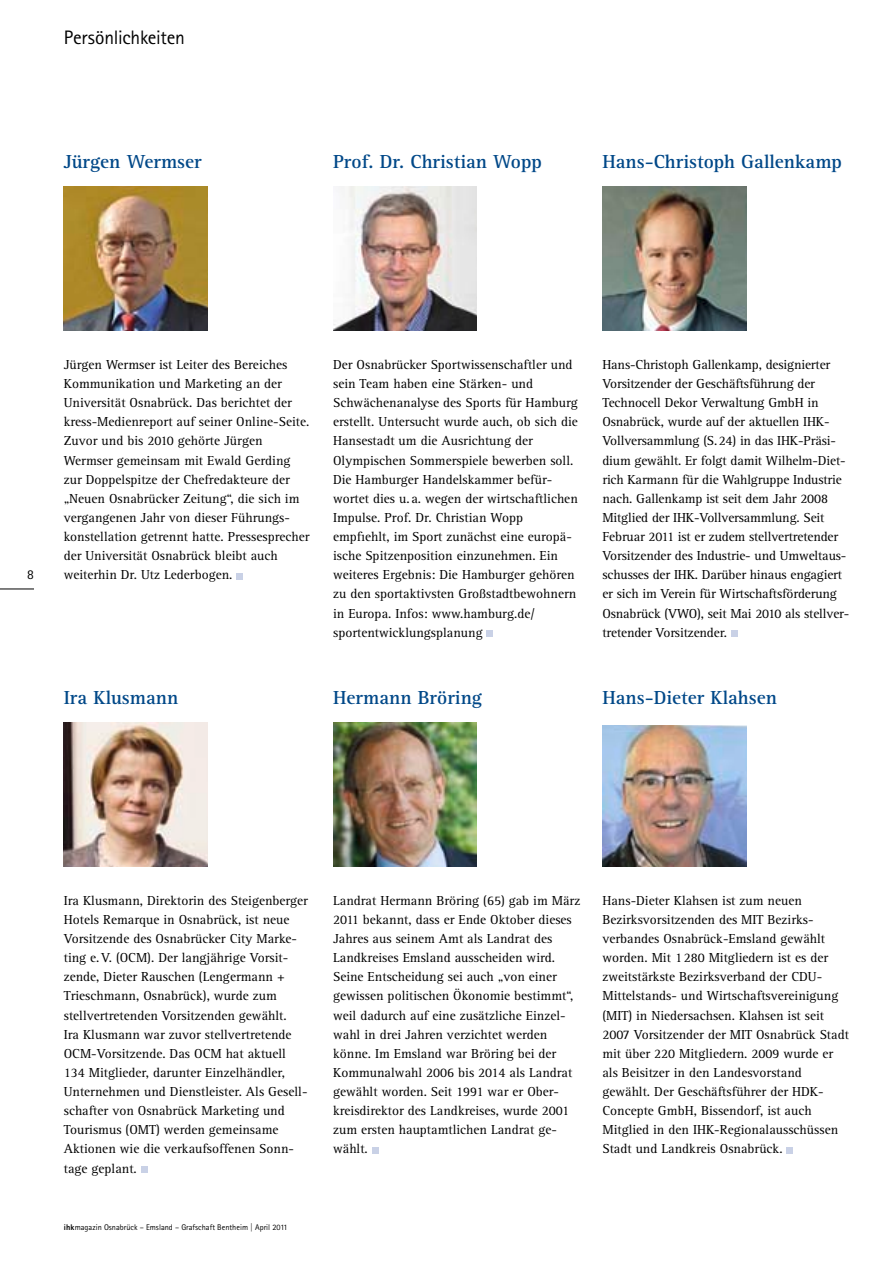
<style>
.page{position:relative;width:893px;height:1263px;background:#fff}
.page>*{position:absolute;margin:0;border:0;box-sizing:border-box;transform-origin:0 0}
.t1{font:700 19.5px "Rotis Serif Std";color:#004888}
.t2{font:19.5px "Rotis Sans Serif Std";letter-spacing:-.015em;color:#000}
.t3{font:13.5px/19.2px "Rotis Serif Std";color:#000}
.t4{font:13.5px "Rotis Sans Serif Std";color:#000}
.t5{font:8.25px "Rotis Sans Serif Std";color:#000}
.s1{font-weight:800}
</style>
<div class="page">
<hr style="left:0;top:589px;width:34px;height:1px;background:#000">
<svg style="left:787px;top:1147px;width:6px;height:6px"></svg>
<img style="left:333px;top:722px;width:144px;height:144px">
<img style="left:602px;top:725px;width:144px;height:141px">
<svg style="left:372px;top:1147px;width:6px;height:6px"></svg>
<svg style="left:141px;top:1166px;width:6px;height:6px"></svg>
<img style="left:64px;top:722px;width:144px;height:144px">
<img style="left:602px;top:187px;width:144px;height:144px">
<div style="left:731px;top:630px;width:6px;height:7px;background:#c9d1e6"></div>
<div style="left:487px;top:630px;width:6px;height:7px;background:#c9d1e6"></div>
<div style="left:236px;top:573px;width:7px;height:6px;background:#c9d1e6"></div>
<img style="left:64px;top:187px;width:144px;height:144px">
<img style="left:333px;top:187px;width:144px;height:144px">
<p class="t2" style="left:64px;top:25px;width:123px">Persönlichkeiten</p>
<p class="t1" style="left:64px;top:150px;width:140px">Jürgen Wermser</p>
<p class="t1" style="left:333px;top:150px;width:210px">Prof. Dr. Christian Wopp</p>
<p class="t1" style="left:602px;top:150px;width:241px">Hans-Christoph Gallenkamp</p>
<p class="t4" style="left:27px;top:567px;width:8px">8</p>
<p class="t3" style="left:64px;top:355px;width:247px">Jürgen Wermser ist Leiter des Bereiches Kommunikation und Marketing an der Universität Osnabrück. Das berichtet der kress-Medienreport auf seiner Online-Seite.<br>Zuvor und bis 2010 gehörte Jürgen Wermser gemeinsam mit Ewald Gerding zur Doppelspitze der Chefredakteure der „Neuen Osnabrücker Zeitung“, die sich im vergangenen Jahr von dieser Führungs&shy;konstellation getrennt hatte. Pressesprecher der Universität Osnabrück bleibt auch weiterhin Dr. Utz Lederbogen.</p>
<p class="t1" style="left:64px;top:686px;width:116px">Ira Klusmann</p>
<p class="t3" style="left:333px;top:355px;width:246px">Der Osnabrücker Sportwissenschaftler und sein Team haben eine Stärken- und Schwächenanalyse des Sports für Hamburg erstellt. Untersucht wurde auch, ob sich die Hansestadt um die Ausrichtung der Olympischen Sommerspiele bewerben soll.<br>Die Hamburger Handelskammer befür&shy;wortet dies u. a. wegen der wirtschaftlichen Impulse. Prof. Dr. Christian Wopp empfiehlt, im Sport zunächst eine europä&shy;ische Spitzenposition einzunehmen. Ein weiteres Ergebnis: Die Hamburger gehören zu den sportaktivsten Großstadtbewohnern in Europa. Infos: www.hamburg.de/ sportentwicklungsplanung</p>
<p class="t1" style="left:333px;top:686px;width:150px">Hermann Bröring</p>
<p class="t3" style="left:602px;top:355px;width:248px">Hans-Christoph Gallenkamp, designierter Vorsitzender der Geschäftsführung der Technocell Dekor Verwaltung GmbH in Osnabrück, wurde auf der aktuellen IHK-Vollversammlung (S.24) in das IHK-Präsi&shy;dium gewählt. Er folgt damit Wilhelm-Diet&shy;rich Karmann für die Wahlgruppe Industrie nach. Gallenkamp ist seit dem Jahr 2008<br>Mitglied der IHK-Vollversammlung. Seit Februar 2011 ist er zudem stellvertretender Vorsitzender des Industrie- und Umweltaus&shy;schusses der IHK. Darüber hinaus engagiert er sich im Verein für Wirtschaftsförderung Osnabrück (VWO), seit Mai 2010 als stellver&shy;tretender Vorsitzender.</p>
<p class="t1" style="left:602px;top:686px;width:176px">Hans-Dieter Klahsen</p>
<p class="t3" style="left:64px;top:891px;width:246px">Ira Klusmann, Direktorin des Steigenberger Hotels Remarque in Osnabrück, ist neue Vorsitzende des Osnabrücker City Marke&shy;ting e.V. (OCM). Der langjährige Vorsit&shy;zende, Dieter Rauschen (Lengermann + Trieschmann, Osnabrück), wurde zum stellvertretenden Vorsitzenden gewählt.<br>Ira Klusmann war zuvor stellvertretende OCM-Vorsitzende. Das OCM hat aktuell 134 Mitglieder, darunter Einzelhändler, Unternehmen und Dienstleister. Als Gesell&shy;schafter von Osnabrück Marketing und Tourismus (OMT) werden gemeinsame Aktionen wie die verkaufsoffenen Sonn&shy;tage geplant.</p>
<p class="t5" style="left:64px;top:1222px;width:225px"><span class="s1">ihk</span>magazin Osnabrück – Emsland – Grafschaft Bentheim | April 2011</p>
<p class="t3" style="left:333px;top:891px;width:249px">Landrat Hermann Bröring (65) gab im März 2011 bekannt, dass er Ende Oktober dieses Jahres aus seinem Amt als Landrat des Landkreises Emsland ausscheiden wird.<br>Seine Entscheidung sei auch „von einer gewissen politischen Ökonomie bestimmt“, weil dadurch auf eine zusätzliche Einzel&shy;wahl in drei Jahren verzichtet werden könne. Im Emsland war Bröring bei der Kommunalwahl 2006 bis 2014 als Landrat gewählt worden. Seit 1991 war er Ober&shy;kreisdirektor des Landkreises, wurde 2001 zum ersten hauptamtlichen Landrat ge&shy;wählt.</p>
<p class="t3" style="left:602px;top:891px;width:248px">Hans-Dieter Klahsen ist zum neuen Bezirksvorsitzenden des MIT Bezirks&shy;verbandes Osnabrück-Emsland gewählt worden. Mit 1280 Mitgliedern ist es der zweitstärkste Bezirksverband der CDU-Mittelstands- und Wirtschaftsvereinigung (MIT) in Niedersachsen. Klahsen ist seit 2007 Vorsitzender der MIT Osnabrück Stadt mit über 220 Mitgliedern. 2009 wurde er als Beisitzer in den Landesvorstand gewählt. Der Geschäftsführer der HDK-Concepte GmbH, Bissendorf, ist auch Mitglied in den IHK-Regionalausschüssen Stadt und Landkreis Osnabrück.</p>
</div>
